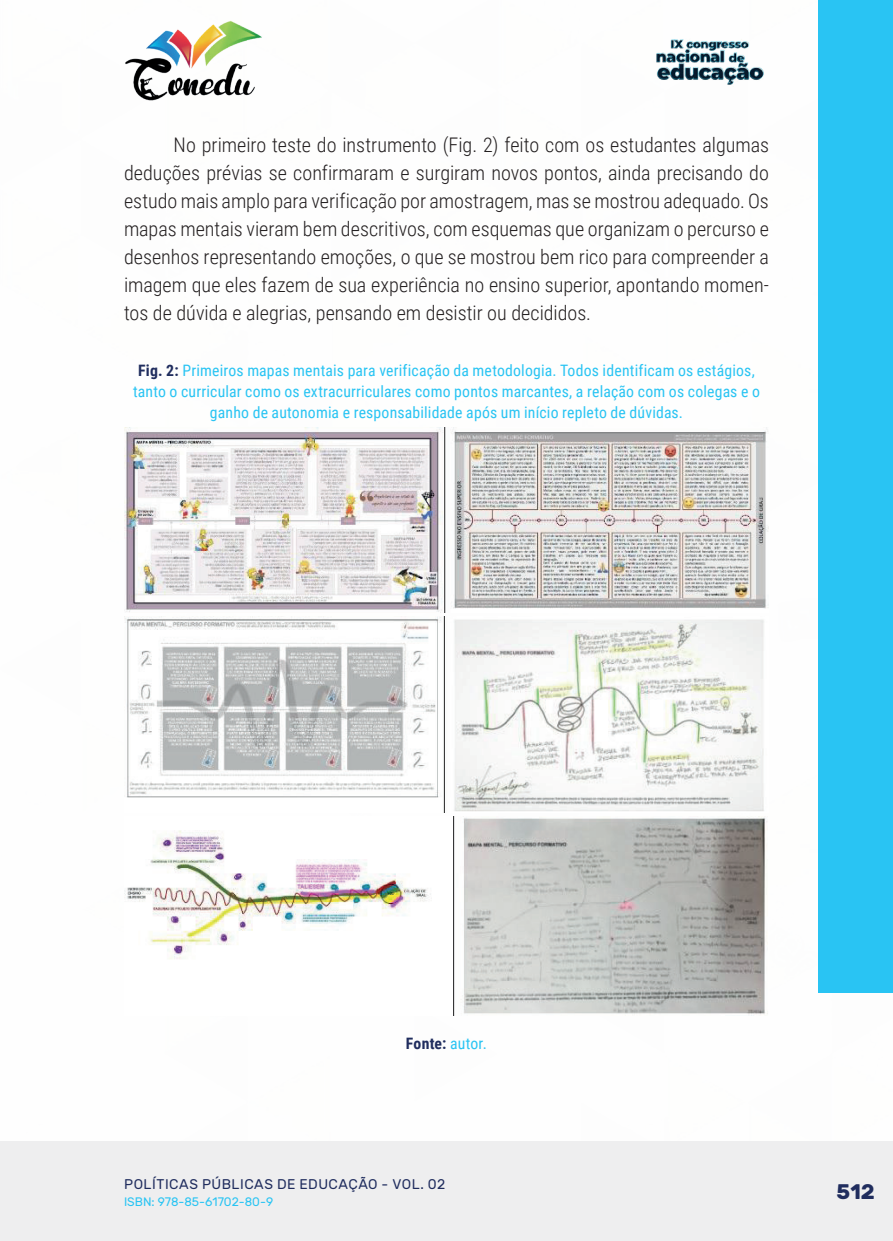
<style>
.page{position:relative;width:893px;height:1241px;background:#fff}
.page>*{position:absolute;margin:0;border:0;box-sizing:border-box;transform-origin:0 0}
.t1{font:700 21px "Rubik";color:#202d5e}
._9_CORPO{font:300 20.12px/28px "Roboto Condensed";color:#231f20;text-align:justify}
._14_LEGENDAS{font:15.75px/21px "Roboto Condensed";letter-spacing:.01em;color:#29c4f3;text-align:center}
._15_FONTES{font:700 15.75px "Roboto Condensed";letter-spacing:.01em;color:#202d5e}
.t2{font:14px "Rubik";letter-spacing:.035em;color:#202d5e}
.t3{font:12.25px "Rubik";color:#29c4f3}
.s1{font-weight:700;color:#202d5e}
.s2{font-weight:400;color:#29c4f3}
</style>
<div class="page">
<div style="left:0;top:1141px;width:893px;height:99px;background:#eeeeef"></div>
<div style="left:819px;top:0;width:74px;height:992px;background:#29c4f3"></div>
<img style="left:125px;top:20px;width:137px;height:81px">
<img style="left:656px;top:39px;width:108px;height:46px">
<img style="left:124px;top:427px;width:645px;height:185px">
<img style="left:124px;top:616px;width:640px;height:196px">
<img style="left:124px;top:816px;width:644px;height:199px">
<p class="_9_CORPO" style="left:124px;top:130px;width:646px;text-indent:50px">No primeiro teste do instrumento (Fig. 2) feito com os estudantes algumas deduções prévias se confirmaram e surgiram novos pontos, ainda precisando do estudo mais amplo para verificação por amostragem, mas se mostrou adequado. Os mapas mentais vieram bem descritivos, com esquemas que organizam o percurso e desenhos representando emoções, o que se mostrou bem rico para compreender a imagem que eles fazem de sua experiência no ensino superior, apontando momen&shy;tos de dúvida e alegrias, pensando em desistir ou decididos.</p>
<p class="_14_LEGENDAS" style="left:133px;top:359px;width:628px"><span class="s1">Fig. 2:</span> Primeiros mapas mentais para verificação da metodologia. Todos identificam os estágios, tanto o curricular como os extracurriculares como pontos marcantes, a relação com os colegas e o ganho de autonomia e responsabilidade após um início repleto de dúvidas.</p>
<p class="_15_FONTES" style="left:406px;top:1031px;width:83px">Fonte: <span class="s2">autor.</span></p>
<p class="t2" style="left:124px;top:1175px;width:323px">POLÍTICAS PÚBLICAS DE EDUCAÇÃO - VOL. 02</p>
<p class="t3" style="left:124px;top:1194px;width:151px">ISBN: 978-85-61702-80-9</p>
<p class="t1" style="left:837px;top:1179px;width:40px">512</p>
</div>
